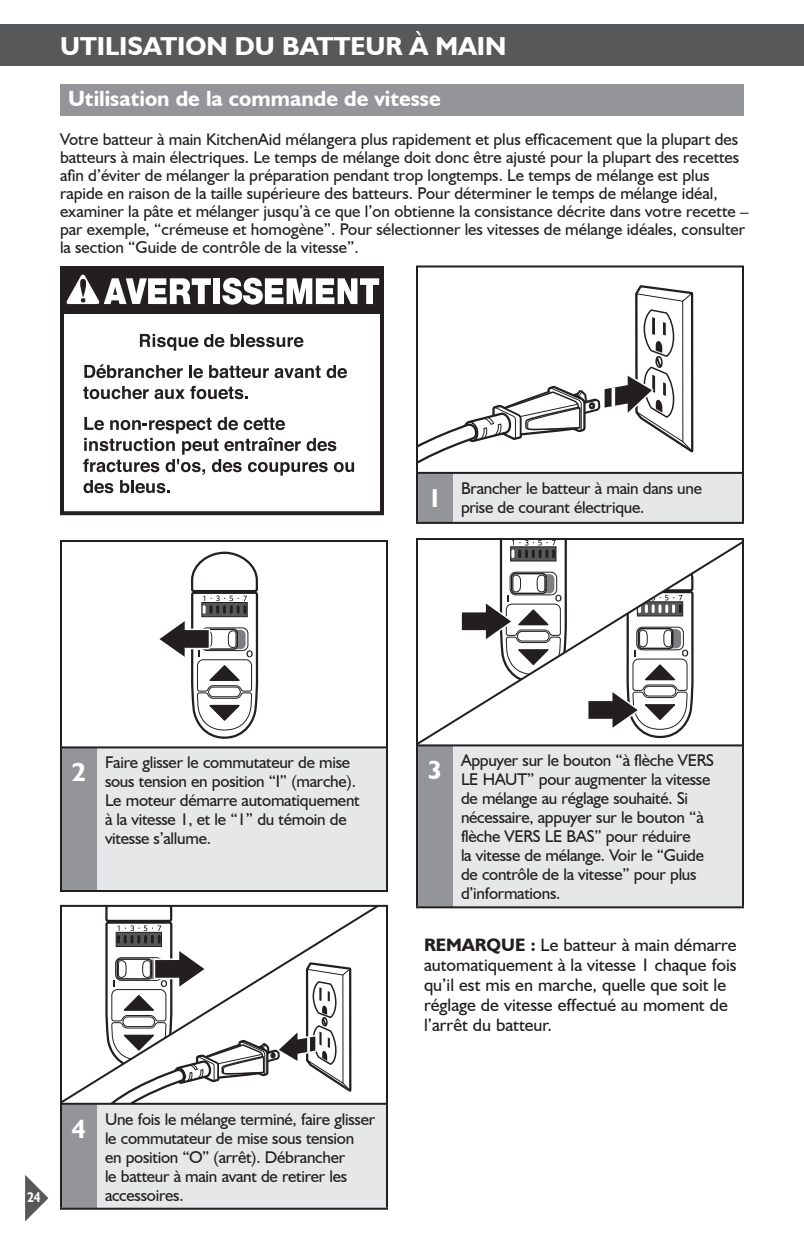
<style>
.page{position:relative;width:804px;height:1236px;background:#fff}
.page>*{position:absolute;margin:0;border:0;box-sizing:border-box;transform-origin:0 0}
.t1{font:700 26px "Humanist 521 BT";color:#fff}
.t2{font:700 22px "Humanist 521 BT";color:#fff}
.t3{font:18px/20px "Humanist 521 BT";color:#231f20}
.t4{font:17px/19px "Humanist 521 BT";letter-spacing:-.015em;color:#231f20}
.t5{font:700 14px "Humanist 521 BT";color:#fff;scale:.9 1}
.s1{font-weight:700}
</style>
<div class="page">
<svg style="left:25px;top:1175px;width:23px;height:46px"></svg>
<div style="left:0;top:24px;width:798px;height:42px;background:#57585a"></div>
<svg style="left:159px;top:551px;width:100px;height:188px"></svg>
<div style="left:60px;top:540px;width:328px;height:210px;border:2px solid #231f20"></div>
<svg style="left:63px;top:908px;width:322px;height:195px"></svg>
<div style="left:60px;top:905px;width:328px;height:201px;border:2px solid #231f20"></div>
<svg style="left:419px;top:541px;width:322px;height:203px"></svg>
<div style="left:416px;top:538px;width:328px;height:210px;border:2px solid #231f20"></div>
<div style="left:61px;top:747px;width:36px;height:144px;background:#939598"></div>
<div style="left:97px;top:747px;width:290px;height:144px;background:#e6e7e9"></div>
<hr style="left:60px;top:746px;width:37px;height:2px;background:#231f20">
<hr style="left:60px;top:748px;width:2px;height:142px;background:#231f20">
<hr style="left:60px;top:890px;width:37px;height:2px;background:#231f20">
<hr style="left:97px;top:746px;width:291px;height:2px;background:#231f20">
<hr style="left:386px;top:748px;width:2px;height:142px;background:#231f20">
<hr style="left:97px;top:890px;width:291px;height:2px;background:#231f20">
<div style="left:61px;top:1104px;width:36px;height:105px;background:#939598"></div>
<div style="left:97px;top:1104px;width:290px;height:105px;background:#e6e7e9"></div>
<hr style="left:60px;top:1103px;width:37px;height:2px;background:#231f20">
<hr style="left:60px;top:1105px;width:2px;height:103px;background:#231f20">
<hr style="left:60px;top:1208px;width:37px;height:2px;background:#231f20">
<hr style="left:97px;top:1103px;width:291px;height:2px;background:#231f20">
<hr style="left:386px;top:1105px;width:2px;height:103px;background:#231f20">
<hr style="left:97px;top:1208px;width:291px;height:2px;background:#231f20">
<div style="left:417px;top:745px;width:36px;height:162px;background:#939598"></div>
<div style="left:453px;top:745px;width:290px;height:162px;background:#e6e7e9"></div>
<hr style="left:416px;top:744px;width:37px;height:2px;background:#231f20">
<hr style="left:416px;top:746px;width:2px;height:160px;background:#231f20">
<hr style="left:416px;top:906px;width:37px;height:2px;background:#231f20">
<hr style="left:453px;top:744px;width:291px;height:2px;background:#231f20">
<hr style="left:742px;top:746px;width:2px;height:160px;background:#231f20">
<hr style="left:453px;top:906px;width:291px;height:2px;background:#231f20">
<svg style="left:419px;top:285px;width:276px;height:187px"></svg>
<div style="left:416px;top:265px;width:328px;height:210px;border:2px solid #231f20"></div>
<div style="left:60px;top:84px;width:684px;height:32px;background:#939598"></div>
<div style="left:417px;top:473px;width:36px;height:50px;background:#939598"></div>
<div style="left:453px;top:473px;width:290px;height:50px;background:#e6e7e9"></div>
<hr style="left:416px;top:472px;width:37px;height:2px;background:#231f20">
<hr style="left:416px;top:474px;width:2px;height:48px;background:#231f20">
<hr style="left:416px;top:522px;width:37px;height:2px;background:#231f20">
<hr style="left:453px;top:472px;width:291px;height:2px;background:#231f20">
<hr style="left:742px;top:474px;width:2px;height:48px;background:#231f20">
<hr style="left:453px;top:522px;width:291px;height:2px;background:#231f20">
<div style="left:60px;top:266px;width:324px;height:249px;border:4px solid #231f20"></div>
<div style="left:62px;top:268px;width:320px;height:46px;background:#231f20"></div>
<svg style="left:140px;top:334px;width:58px;height:17px"></svg>
<svg style="left:204px;top:334px;width:20px;height:13px"></svg>
<svg style="left:231px;top:334px;width:72px;height:13px"></svg>
<svg style="left:84px;top:364px;width:99px;height:14px"></svg>
<svg style="left:189px;top:365px;width:14px;height:13px"></svg>
<svg style="left:209px;top:365px;width:60px;height:13px"></svg>
<svg style="left:275px;top:366px;width:46px;height:12px"></svg>
<svg style="left:327px;top:365px;width:20px;height:13px"></svg>
<svg style="left:83px;top:386px;width:66px;height:13px"></svg>
<svg style="left:155px;top:386px;width:93px;height:13px"></svg>
<svg style="left:83px;top:417px;width:271px;height:76px"></svg>
<svg style="left:66px;top:275px;width:145px;height:29px"></svg>
<div style="left:213px;top:278px;width:7px;height:26px;background:#fff"></div>
<svg style="left:222px;top:278px;width:157px;height:27px"></svg>
<div style="left:798px;top:24px;width:6px;height:42px;background:#57585a"></div>
<h1 class="t1" style="left:60px;top:30px;width:448px">UTILISATION DU BATTEUR À MAIN</h1>
<p class="t2" style="left:68px;top:85px;width:374px">Utilisation de la commande de vitesse</p>
<p class="t4" style="left:60px;top:130px;width:690px;line-height:18px">Votre batteur à main KitchenAid mélangera plus rapidement et plus efficacement que la plupart des batteurs à main électriques. Le temps de mélange doit donc être ajusté pour la plupart des recettes afin d’éviter de mélanger la préparation pendant trop longtemps. Le temps de mélange est plus rapide en raison de la taille supérieure des batteurs. Pour déterminer le temps de mélange idéal, examiner la pâte et mélanger jusqu’à ce que l’on obtienne la consistance décrite dans votre recette – par exemple, “crémeuse et homogène”. Pour sélectionner les vitesses de mélange idéales, consulter la section “Guide de contrôle de la vitesse”.</p>
<h1 class="t1" style="left:428px;top:482px;width:16px">1</h1>
<p class="t4" style="left:461px;top:478px;width:243px">Brancher le batteur à main dans une prise de courant électrique.</p>
<h1 class="t1" style="left:72px;top:756px;width:16px">2</h1>
<p class="t4" style="left:105px;top:753px;width:256px">Faire glisser le commutateur de mise sous tension en position “I” (marche).<br>Le moteur démarre automatiquement à la vitesse 1, et le “1” du témoin de vitesse s’allume.</p>
<p class="t5" style="left:27px;top:1188px;width:16px">24</p>
<h1 class="t1" style="left:72px;top:1113px;width:16px">4</h1>
<p class="t4" style="left:105px;top:1109px;width:272px">Une fois le mélange terminé, faire glisser le commutateur de mise sous tension<br>en position “O” (arrêt). Débrancher<br>le batteur à main avant de retirer les accessoires.</p>
<h1 class="t1" style="left:428px;top:754px;width:16px">3</h1>
<p class="t4" style="left:461px;top:751px;width:254px">Appuyer sur le bouton “à flèche VERS<br>LE HAUT” pour augmenter la vitesse de mélange au réglage souhaité. Si nécessaire, appuyer sur le bouton “à flèche VERS LE BAS” pour réduire<br>la vitesse de mélange. Voir le “Guide de contrôle de la vitesse” pour plus d’informations.</p>
<p class="t3" style="left:424px;top:935px;width:314px"><span class="s1">REMARQUE :</span> Le batteur à main démarre automatiquement à la vitesse 1 chaque fois qu’il est mis en marche, quelle que soit le réglage de vitesse effectué au moment de l’arrêt du batteur.</p>
</div>
